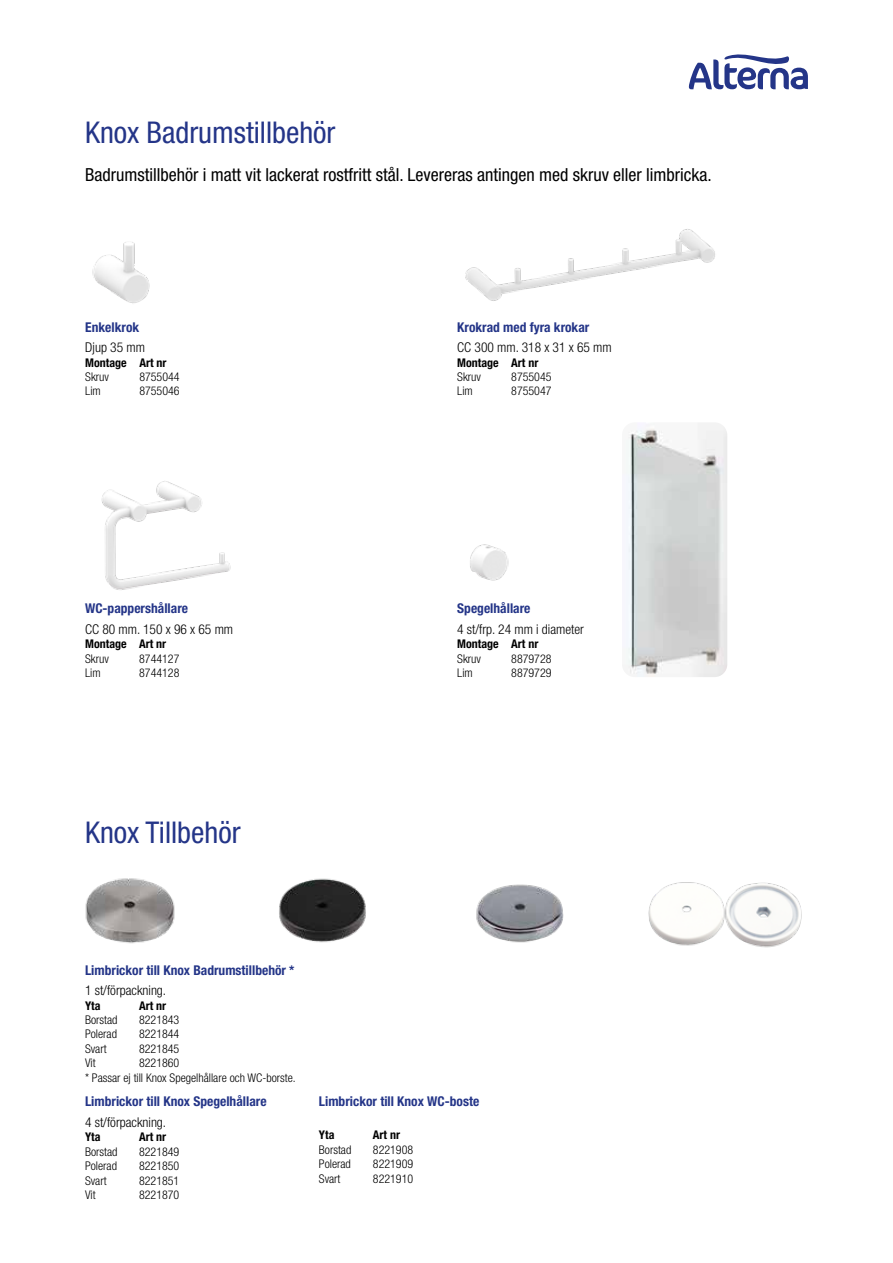
<style>
.page{position:relative;width:893px;height:1263px;background:#fff}
.page>*{position:absolute;margin:0;border:0;box-sizing:border-box;transform-origin:0 0}
.t1{font:condensed 30px "Helvetica Neue";color:#243588}
.t2{font:condensed 18px "Helvetica Neue";color:#000}
.t3{font:700 condensed 13.5px "Helvetica Neue";color:#243588}
.t4{font:300 condensed 13.5px "Helvetica Neue";color:#000}
.t5{font:300 condensed 12px/14.4px "Helvetica Neue";color:#000}
.t6{font:700 condensed 12px "Helvetica Neue";color:#000}
</style>
<div class="page">
<svg style="left:689px;top:54px;width:119px;height:35px"></svg>
<img style="left:626px;top:423px;width:101px;height:254px">
<img style="left:101px;top:481px;width:130px;height:109px">
<img style="left:92px;top:242px;width:58px;height:62px">
<img style="left:465px;top:229px;width:250px;height:72px">
<img style="left:470px;top:544px;width:39px;height:37px">
<img style="left:85px;top:878px;width:90px;height:66px">
<img style="left:279px;top:878px;width:87px;height:65px">
<img style="left:476px;top:884px;width:88px;height:59px">
<img style="left:648px;top:882px;width:154px;height:66px">
<h1 class="t1" style="left:85px;top:115px;width:252px">Knox Badrumstillbehör</h1>
<h2 class="t2" style="left:85px;top:165px;width:628px">Badrumstillbehör i matt vit lackerat rostfritt stål. Levereras antingen med skruv eller limbricka.</h2>
<p class="t3" style="left:85px;top:319px;width:55px">Enkelkrok</p>
<p class="t4" style="left:85px;top:340px;width:61px">Djup 35 mm</p>
<p class="t6" style="left:85px;top:355px;width:83px">Montage Art nr</p>
<p class="t5" style="left:85px;top:369px;width:25px">Skruv</p>
<p class="t5" style="left:139px;top:369px;width:42px">8755044</p>
<p class="t5" style="left:85px;top:384px;width:17px">Lim</p>
<p class="t5" style="left:139px;top:384px;width:42px">8755046</p>
<p class="t3" style="left:457px;top:319px;width:134px">Krokrad med fyra krokar</p>
<p class="t4" style="left:457px;top:340px;width:156px">CC 300 mm. 318 x 31 x 65 mm</p>
<p class="t6" style="left:457px;top:355px;width:83px">Montage Art nr</p>
<p class="t5" style="left:457px;top:369px;width:25px">Skruv</p>
<p class="t5" style="left:511px;top:369px;width:42px">8755045</p>
<p class="t5" style="left:457px;top:384px;width:17px">Lim</p>
<p class="t5" style="left:511px;top:384px;width:42px">8755047</p>
<p class="t3" style="left:85px;top:600px;width:104px">WC-pappershållare</p>
<p class="t4" style="left:85px;top:621px;width:150px">CC 80 mm. 150 x 96 x 65 mm</p>
<p class="t6" style="left:85px;top:637px;width:83px">Montage Art nr</p>
<p class="t5" style="left:85px;top:651px;width:25px">Skruv</p>
<p class="t5" style="left:139px;top:651px;width:42px">8744127</p>
<p class="t5" style="left:85px;top:665px;width:17px">Lim</p>
<p class="t5" style="left:139px;top:665px;width:42px">8744128</p>
<p class="t3" style="left:457px;top:600px;width:75px">Spegelhållare</p>
<p class="t4" style="left:457px;top:621px;width:128px">4 st/frp. 24 mm i diameter</p>
<p class="t6" style="left:457px;top:637px;width:83px">Montage Art nr</p>
<p class="t5" style="left:457px;top:651px;width:25px">Skruv</p>
<p class="t5" style="left:511px;top:651px;width:42px">8879728</p>
<p class="t5" style="left:457px;top:665px;width:17px">Lim</p>
<p class="t5" style="left:511px;top:665px;width:42px">8879729</p>
<h1 class="t1" style="left:85px;top:815px;width:157px">Knox Tillbehör</h1>
<p class="t3" style="left:85px;top:962px;width:211px">Limbrickor till Knox Badrumstillbehör *</p>
<p class="t4" style="left:85px;top:983px;width:83px">1 st/förpackning.</p>
<p class="t6" style="left:85px;top:998px;width:17px">Yta</p>
<p class="t6" style="left:139px;top:998px;width:29px">Art nr</p>
<p class="t5" style="left:85px;top:1012px;width:34px">Borstad</p>
<p class="t5" style="left:139px;top:1012px;width:42px">8221843</p>
<p class="t5" style="left:85px;top:1027px;width:33px">Polerad</p>
<p class="t5" style="left:139px;top:1027px;width:42px">8221844</p>
<p class="t5" style="left:85px;top:1041px;width:23px">Svart</p>
<p class="t5" style="left:139px;top:1041px;width:42px">8221845</p>
<p class="t5" style="left:85px;top:1055px;width:12px">Vit</p>
<p class="t5" style="left:85px;top:1055px;width:212px;text-indent:54px">8221860<br>* Passar ej till Knox Spegelhållare och WC-borste.</p>
<p class="t3" style="left:85px;top:1093px;width:183px">Limbrickor till Knox Spegelhållare</p>
<p class="t4" style="left:85px;top:1114px;width:83px">4 st/förpackning.</p>
<p class="t6" style="left:85px;top:1130px;width:17px">Yta</p>
<p class="t6" style="left:139px;top:1130px;width:29px">Art nr</p>
<p class="t5" style="left:85px;top:1144px;width:34px">Borstad</p>
<p class="t5" style="left:139px;top:1144px;width:42px">8221849</p>
<p class="t5" style="left:85px;top:1158px;width:33px">Polerad</p>
<p class="t5" style="left:139px;top:1158px;width:42px">8221850</p>
<p class="t5" style="left:85px;top:1173px;width:23px">Svart</p>
<p class="t5" style="left:139px;top:1173px;width:42px">8221851</p>
<p class="t5" style="left:85px;top:1187px;width:12px">Vit</p>
<p class="t5" style="left:139px;top:1187px;width:42px">8221870</p>
<p class="t3" style="left:319px;top:1093px;width:162px">Limbrickor till Knox WC-boste</p>
<p class="t6" style="left:319px;top:1128px;width:17px">Yta</p>
<p class="t6" style="left:373px;top:1128px;width:29px">Art nr</p>
<p class="t5" style="left:319px;top:1142px;width:34px">Borstad</p>
<p class="t5" style="left:373px;top:1142px;width:42px">8221908</p>
<p class="t5" style="left:319px;top:1157px;width:33px">Polerad</p>
<p class="t5" style="left:373px;top:1157px;width:42px">8221909</p>
<p class="t5" style="left:319px;top:1171px;width:23px">Svart</p>
<p class="t5" style="left:373px;top:1171px;width:42px">8221910</p>
</div>
